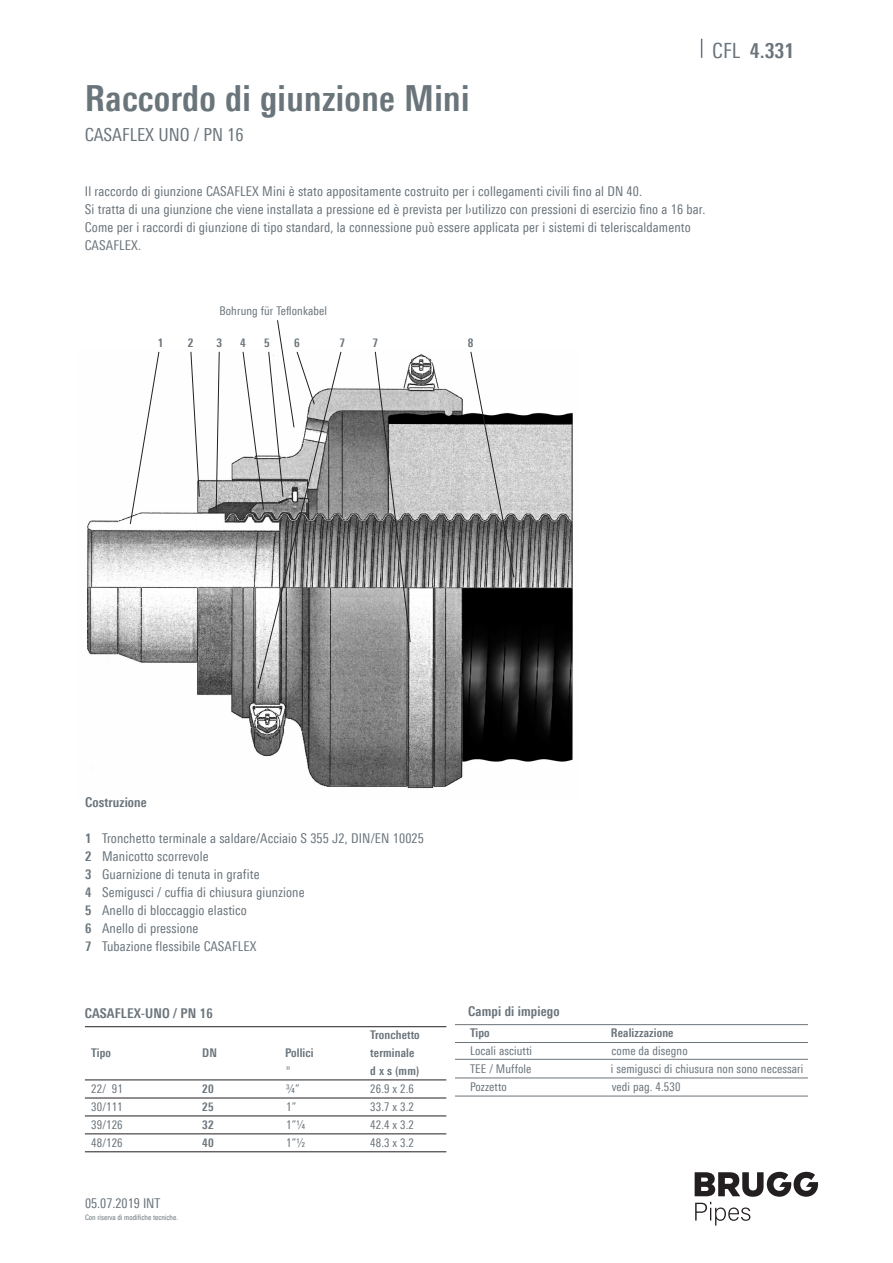
<style>
.page{position:relative;width:893px;height:1263px;background:#fff}
.page>*{position:absolute;margin:0;border:0;box-sizing:border-box;transform-origin:0 0}
.Titel{font:700 36px "Linotype Univers 620 Cn";letter-spacing:.01em;color:#6a747b}
.Pagina_Text{font:700 21px "Linotype Univers 620 Cn";color:#6a747b}
.t1{font:18px "Linotype Univers 420 Cn";color:#6a747b}
.Grundtext{font:13.5px/18px "Linotype Univers 420 Cn";letter-spacing:.01em;color:#6a747b}
.Grundtext-2{font:700 13.5px "Linotype Univers 620 Cn";letter-spacing:.01em;color:#6a747b}
.Grundtext-3{font:12px "Linotype Univers 420 Cn";letter-spacing:.01em;color:#6a747b}
.Grundtext-4{font:700 12px "Linotype Univers 620 Cn";letter-spacing:.01em;color:#6a747b}
.Legende_normal{font:12px "Linotype Univers 420 Cn";letter-spacing:.01em;color:#6a747b}
.Legende_normal-2{font:700 12px "Linotype Univers 620 Cn";color:#6a747b}
.t2{font:7.5px "Linotype Univers 420 Cn";color:#6a747b}
.s1{font-family:"Linotype Univers 420 Cn";font-weight:400}
.s2{font-family:"Linotype Univers 620 Cn";font-weight:700}
</style>
<div class="page">
<svg style="left:701px;top:39px;width:1px;height:19px"></svg>
<svg style="left:695px;top:1172px;width:123px;height:53px"></svg>
<hr style="left:85px;top:1151px;width:361px;height:1px;background:#231f20">
<hr style="left:85px;top:1133px;width:361px;height:1px;background:#231f20">
<hr style="left:85px;top:1116px;width:361px;height:1px;background:#231f20">
<hr style="left:85px;top:1098px;width:361px;height:1px;background:#231f20">
<hr style="left:85px;top:1080px;width:361px;height:1px;background:#231f20">
<hr style="left:85px;top:1026px;width:361px;height:1px;background:#231f20">
<hr style="left:455px;top:1024px;width:353px;height:1px;background:#6a747b">
<hr style="left:455px;top:1042px;width:353px;height:1px;background:#6a747b">
<hr style="left:455px;top:1059px;width:353px;height:1px;background:#6a747b">
<hr style="left:455px;top:1096px;width:353px;height:1px;background:#6a747b">
<hr style="left:455px;top:1078px;width:353px;height:1px;background:#6a747b">
<img style="left:87px;top:352px;width:486px;height:437px">
<svg style="left:130px;top:351px;width:29px;height:173px"></svg>
<svg style="left:190px;top:351px;width:10px;height:146px"></svg>
<svg style="left:216px;top:351px;width:4px;height:159px"></svg>
<svg style="left:375px;top:351px;width:36px;height:291px;background:#a0a0a0"></svg>
<svg style="left:470px;top:351px;width:44px;height:227px"></svg>
<svg style="left:243px;top:320px;width:98px;height:369px"></svg>
<p class="Titel" style="left:85px;top:77px;width:386px">Raccordo di giunzione Mini</p>
<p class="t1" style="left:85px;top:124px;width:160px">CASAFLEX UNO / PN 16</p>
<p class="Pagina_Text" style="left:712px;top:38px;width:84px"><span class="s1">CFL</span> 4.331</p>
<p class="Grundtext" style="left:85px;top:182px;width:559px">Il raccordo di giunzione CASAFLEX Mini è stato appositamente costruito per i collegamenti civili fino al DN 40.</p>
<p class="Grundtext" style="left:85px;top:200px;width:622px">Si tratta di una giunzione che viene installata a pressione ed è prevista per l›utilizzo con pressioni di esercizio fino a 16 bar.<br>Come per i raccordi di giunzione di tipo standard, la connessione può essere applicata per i sistemi di teleriscaldamento<br>CASAFLEX.</p>
<p class="Legende_normal" style="left:219px;top:303px;width:109px">Bohrung für Teflonkabel</p>
<p class="Legende_normal-2" style="left:158px;top:335px;width:7px">1</p>
<p class="Legende_normal-2" style="left:188px;top:335px;width:7px">2</p>
<p class="Legende_normal-2" style="left:217px;top:335px;width:7px">3</p>
<p class="Legende_normal-2" style="left:240px;top:335px;width:7px">4</p>
<p class="Legende_normal-2" style="left:264px;top:335px;width:7px">5</p>
<p class="Legende_normal-2" style="left:294px;top:335px;width:7px">6</p>
<p class="Legende_normal-2" style="left:339px;top:335px;width:7px">7</p>
<p class="Legende_normal-2" style="left:372px;top:335px;width:7px">7</p>
<p class="Legende_normal-2" style="left:468px;top:335px;width:7px">8</p>
<p class="Grundtext-2" style="left:85px;top:794px;width:63px">Costruzione</p>
<p class="Grundtext" style="left:85px;top:829px;width:340px"><span class="s2">1</span> Tronchetto terminale a saldare/Acciaio S 355 J2, DIN/EN 10025</p>
<p class="Grundtext" style="left:85px;top:847px;width:125px"><span class="s2">2</span> Manicotto scorrevole</p>
<p class="Grundtext" style="left:85px;top:865px;width:176px"><span class="s2">3</span> Guarnizione di tenuta in grafite</p>
<p class="Grundtext" style="left:85px;top:883px;width:221px"><span class="s2">4</span> Semigusci / cuffia di chiusura giunzione</p>
<p class="Grundtext" style="left:85px;top:901px;width:163px"><span class="s2">5</span> Anello di bloccaggio elastico</p>
<p class="Grundtext" style="left:85px;top:919px;width:115px"><span class="s2">6</span> Anello di pressione</p>
<p class="Grundtext" style="left:85px;top:937px;width:173px"><span class="s2">7</span> Tubazione flessibile CASAFLEX</p>
<p class="Grundtext-2" style="left:85px;top:1005px;width:129px">CASAFLEX-UNO / PN 16</p>
<p class="Grundtext-4" style="left:370px;top:1028px;width:51px">Tronchetto</p>
<p class="Grundtext-4" style="left:91px;top:1046px;width:21px">Tipo</p>
<p class="Grundtext-4" style="left:202px;top:1046px;width:16px">DN</p>
<p class="Grundtext-4" style="left:285px;top:1046px;width:30px">Pollici</p>
<p class="Grundtext-4" style="left:370px;top:1046px;width:46px">terminale</p>
<p class="Grundtext-3" style="left:286px;top:1064px;width:6px">"</p>
<p class="Grundtext-4" style="left:370px;top:1064px;width:50px">d x s (mm)</p>
<p class="Grundtext-3" style="left:91px;top:1082px;width:33px">22/ 91</p>
<p class="Grundtext-4" style="left:202px;top:1082px;width:13px">20</p>
<p class="Grundtext-3" style="left:286px;top:1082px;width:15px">¾”</p>
<p class="Grundtext-3" style="left:370px;top:1082px;width:45px">26.9 x 2.6</p>
<p class="Grundtext-3" style="left:91px;top:1100px;width:33px">30/111</p>
<p class="Grundtext-4" style="left:202px;top:1100px;width:13px">25</p>
<p class="Grundtext-3" style="left:286px;top:1100px;width:12px">1”</p>
<p class="Grundtext-3" style="left:370px;top:1100px;width:45px">33.7 x 3.2</p>
<p class="Grundtext-3" style="left:91px;top:1118px;width:33px">39/126</p>
<p class="Grundtext-4" style="left:202px;top:1118px;width:13px">32</p>
<p class="Grundtext-3" style="left:286px;top:1118px;width:20px">1”¼</p>
<p class="Grundtext-3" style="left:370px;top:1118px;width:45px">42.4 x 3.2</p>
<p class="Grundtext-3" style="left:91px;top:1136px;width:33px">48/126</p>
<p class="Grundtext-4" style="left:202px;top:1136px;width:13px">40</p>
<p class="Grundtext-3" style="left:286px;top:1136px;width:20px">1”½</p>
<p class="Grundtext-3" style="left:370px;top:1136px;width:45px">48.3 x 3.2</p>
<p class="Grundtext" style="left:85px;top:1194px;width:77px">05.07.2019 INT</p>
<p class="t2" style="left:85px;top:1213px;width:95px">Con riserva di modifiche tecniche.</p>
<p class="Grundtext-2" style="left:468px;top:1003px;width:93px">Campi di impiego</p>
<p class="Grundtext-4" style="left:470px;top:1025px;width:21px">Tipo</p>
<p class="Grundtext-4" style="left:611px;top:1025px;width:64px">Realizzazione</p>
<p class="Grundtext-3" style="left:470px;top:1044px;width:64px">Locali asciutti</p>
<p class="Grundtext-3" style="left:612px;top:1044px;width:78px">come da disegno</p>
<p class="Grundtext-3" style="left:470px;top:1062px;width:63px">TEE / Muffole</p>
<p class="Grundtext-3" style="left:611px;top:1062px;width:194px">i semigusci di chiusura non sono necessari</p>
<p class="Grundtext-3" style="left:470px;top:1080px;width:38px">Pozzetto</p>
<p class="Grundtext-3" style="left:612px;top:1080px;width:70px">vedi pag. 4.530</p>
</div>
